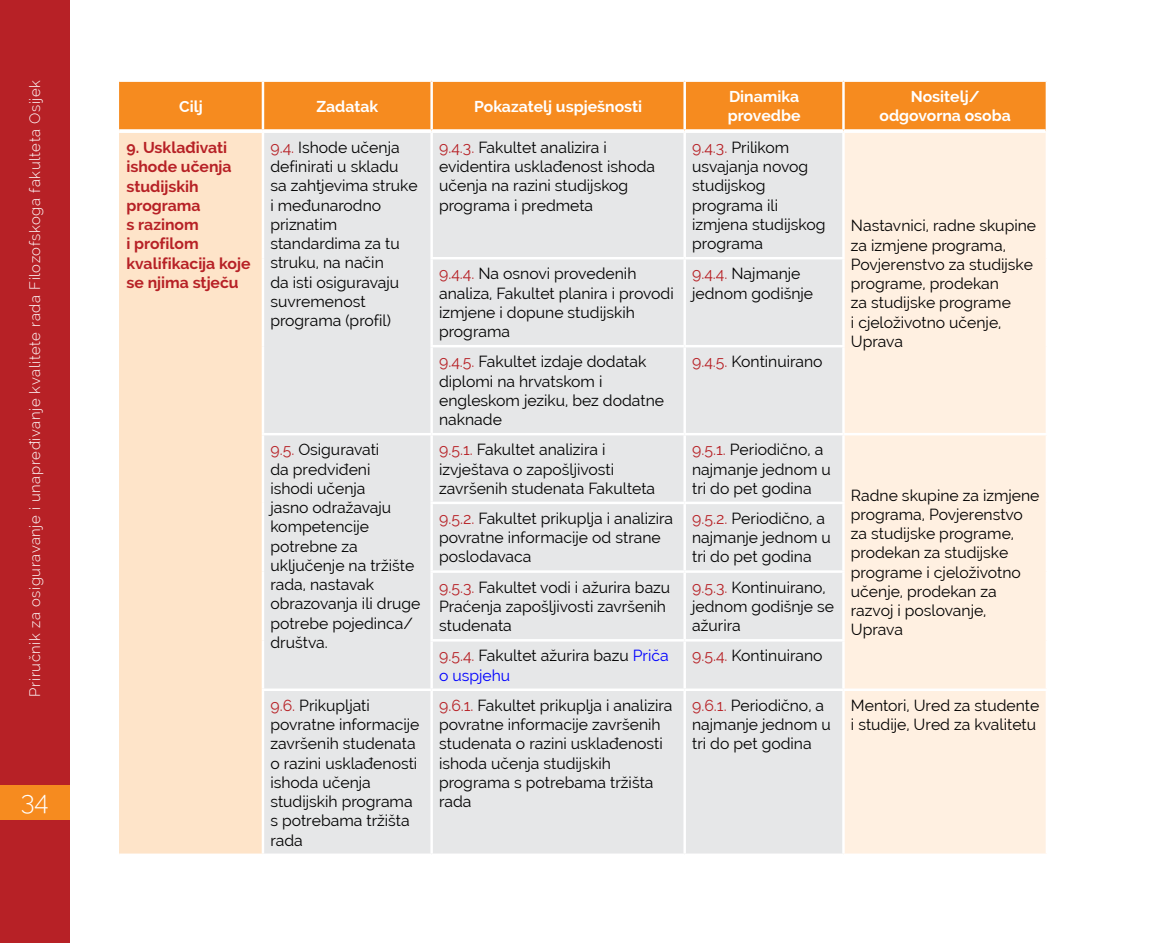
<style>
.page{position:relative;width:1166px;height:943px;background:#fff}
.page>*{position:absolute;margin:0;border:0;box-sizing:border-box;transform-origin:0 0}
.t1{font:300 26.25px "Raleway";color:#fff}
.t2{font:15.75px/19.2px "Raleway";color:#000}
.t3{font:700 15.75px/19.2px "Raleway";color:#b72126}
.t4{font:700 15.75px/19.2px "Raleway";color:#fff}
.t5{font:300 14.88px "Raleway";letter-spacing:.04em;color:#fff}
.s1{color:#b72126}
.s2{color:#00f}
</style>
<div class="page">
<div style="left:0;top:0;width:69px;height:943px;background:#b72126"></div>
<div style="left:0;top:785px;width:69px;height:35px;background:#f68b1f"></div>
<div style="left:119px;top:82px;width:926px;height:47px;background:#f68b1f"></div>
<div style="left:119px;top:131px;width:144px;height:723px;background:#fee4c9"></div>
<div style="left:264px;top:133px;width:578px;height:720px;background:#e6e7e8"></div>
<div style="left:845px;top:133px;width:200px;height:720px;background:#fff0e1"></div>
<hr style="left:262px;top:82px;width:2px;height:47px;background:#fff">
<hr style="left:430px;top:82px;width:3px;height:47px;background:#fff">
<hr style="left:683px;top:82px;width:3px;height:47px;background:#fff">
<hr style="left:842px;top:82px;width:3px;height:47px;background:#fff">
<hr style="left:262px;top:133px;width:2px;height:125px;background:#fff">
<hr style="left:430px;top:133px;width:3px;height:124px;background:#fff">
<hr style="left:683px;top:133px;width:3px;height:124px;background:#fff">
<hr style="left:262px;top:258px;width:2px;height:88px;background:#fff">
<hr style="left:430px;top:257px;width:255px;height:2px;background:#fff">
<hr style="left:430px;top:259px;width:3px;height:86px;background:#fff">
<hr style="left:685px;top:257px;width:160px;height:2px;background:#fff">
<hr style="left:683px;top:259px;width:3px;height:86px;background:#fff">
<hr style="left:262px;top:346px;width:2px;height:87px;background:#fff">
<hr style="left:430px;top:345px;width:255px;height:2px;background:#fff">
<hr style="left:430px;top:347px;width:3px;height:86px;background:#fff">
<hr style="left:685px;top:345px;width:160px;height:2px;background:#fff">
<hr style="left:683px;top:347px;width:3px;height:86px;background:#fff">
<hr style="left:262px;top:433px;width:170px;height:2px;background:#fff">
<hr style="left:262px;top:435px;width:2px;height:68px;background:#fff">
<hr style="left:432px;top:433px;width:253px;height:2px;background:#fff">
<hr style="left:430px;top:435px;width:3px;height:66px;background:#fff">
<hr style="left:685px;top:433px;width:158px;height:2px;background:#fff">
<hr style="left:683px;top:435px;width:3px;height:66px;background:#fff">
<hr style="left:843px;top:433px;width:205px;height:2px;background:#fff">
<hr style="left:262px;top:503px;width:2px;height:68px;background:#fff">
<hr style="left:430px;top:501px;width:255px;height:3px;background:#fff">
<hr style="left:430px;top:504px;width:3px;height:66px;background:#fff">
<hr style="left:685px;top:501px;width:160px;height:3px;background:#fff">
<hr style="left:683px;top:504px;width:3px;height:66px;background:#fff">
<hr style="left:262px;top:571px;width:2px;height:69px;background:#fff">
<hr style="left:430px;top:570px;width:255px;height:3px;background:#fff">
<hr style="left:430px;top:573px;width:3px;height:66px;background:#fff">
<hr style="left:685px;top:570px;width:160px;height:3px;background:#fff">
<hr style="left:683px;top:573px;width:3px;height:66px;background:#fff">
<hr style="left:262px;top:640px;width:2px;height:48px;background:#fff">
<hr style="left:430px;top:639px;width:255px;height:2px;background:#fff">
<hr style="left:430px;top:641px;width:3px;height:47px;background:#fff">
<hr style="left:685px;top:639px;width:160px;height:2px;background:#fff">
<hr style="left:683px;top:641px;width:3px;height:47px;background:#fff">
<hr style="left:262px;top:688px;width:170px;height:3px;background:#fff">
<hr style="left:262px;top:691px;width:2px;height:162px;background:#fff">
<hr style="left:432px;top:688px;width:253px;height:3px;background:#fff">
<hr style="left:430px;top:691px;width:3px;height:162px;background:#fff">
<hr style="left:685px;top:688px;width:158px;height:3px;background:#fff">
<hr style="left:683px;top:691px;width:3px;height:162px;background:#fff">
<hr style="left:843px;top:688px;width:205px;height:3px;background:#fff">
<hr style="left:119px;top:853px;width:144px;height:3px;background:#fff">
<svg style="left:119px;top:129px;width:144px;height:4px"></svg>
<svg style="left:263px;top:129px;width:169px;height:2px"></svg>
<svg style="left:432px;top:129px;width:253px;height:2px"></svg>
<svg style="left:685px;top:129px;width:158px;height:1px"></svg>
<svg style="left:843px;top:129px;width:202px;height:2px"></svg>
<p class="t5" style="left:26px;top:696px;width:618px;rotate:-90deg">Priručnik za osiguravanje i unapređivanje kvalitete rada Filozofskoga fakulteta Osijek</p>
<h1 class="t1" style="left:21px;top:785px;width:29px">34</h1>
<p class="t4" style="left:179px;top:96px;width:25px">Cilj</p>
<p class="t4" style="left:316px;top:96px;width:63px">Zadatak</p>
<p class="t4" style="left:474px;top:96px;width:169px">Pokazatelj uspješnosti</p>
<p class="t4" style="left:728px;top:87px;width:74px">Dinamika provedbe</p>
<p class="t4" style="left:879px;top:87px;width:133px;text-align:center">Nositelj/ odgovorna osoba</p>
<p class="t3" style="left:126px;top:138px;width:125px">9. Usklađivati ishode učenja studijskih programa<br>s razinom<br>i profilom kvalifikacija koje se njima stječu</p>
<p class="t2" style="left:270px;top:138px;width:149px"><span class="s1">9.4.</span> Ishode učenja definirati u skladu sa zahtjevima struke i međunarodno priznatim standardima za tu struku, na način<br>da isti osiguravaju suvremenost programa (profil)</p>
<p class="t2" style="left:439px;top:138px;width:218px"><span class="s1">9.4.3.</span> Fakultet analizira i evidentira usklađenost ishoda učenja na razini studijskog programa i predmeta</p>
<p class="t2" style="left:692px;top:138px;width:135px"><span class="s1">9.4.3.</span> Prilikom usvajanja novog studijskog programa ili izmjena studijskog programa</p>
<p class="t2" style="left:851px;top:216px;width:187px">Nastavnici, radne skupine za izmjene programa,<br>Povjerenstvo za studijske programe, prodekan<br>za studijske programe<br>i cjeloživotno učenje,<br>Uprava</p>
<p class="t2" style="left:439px;top:264px;width:236px"><span class="s1">9.4.4.</span> Na osnovi provedenih analiza, Fakultet planira i provodi izmjene i dopune studijskih programa</p>
<p class="t2" style="left:692px;top:264px;width:123px"><span class="s1">9.4.4.</span> Najmanje jednom godišnje</p>
<p class="t2" style="left:439px;top:352px;width:226px"><span class="s1">9.4.5.</span> Fakultet izdaje dodatak diplomi na hrvatskom i engleskom jeziku, bez dodatne naknade</p>
<p class="t2" style="left:692px;top:352px;width:132px"><span class="s1">9.4.5.</span> Kontinuirano</p>
<p class="t2" style="left:270px;top:440px;width:152px"><span class="s1">9.5.</span> Osiguravati<br>da predviđeni<br>ishodi učenja<br>jasno odražavaju kompetencije potrebne za uključenje na tržište rada, nastavak obrazovanja ili druge potrebe pojedinca/ društva.</p>
<p class="t2" style="left:439px;top:440px;width:218px"><span class="s1">9.5.1.</span> Fakultet analizira i izvještava o zapošljivosti završenih studenata Fakulteta</p>
<p class="t2" style="left:692px;top:440px;width:140px"><span class="s1">9.5.1.</span> Periodično, a najmanje jednom u tri do pet godina</p>
<p class="t2" style="left:439px;top:508px;width:236px"><span class="s1">9.5.2.</span> Fakultet prikuplja i analizira povratne informacije od strane poslodavaca</p>
<p class="t2" style="left:692px;top:508px;width:140px"><span class="s1">9.5.2.</span> Periodično, a najmanje jednom u tri do pet godina</p>
<p class="t2" style="left:439px;top:577px;width:233px"><span class="s1">9.5.3.</span> Fakultet vodi i ažurira bazu<br>Praćenja zapošljivosti završenih studenata</p>
<p class="t2" style="left:692px;top:577px;width:143px"><span class="s1">9.5.3.</span> Kontinuirano, jednom godišnje se ažurira</p>
<p class="t2" style="left:439px;top:646px;width:231px"><span class="s1">9.5.4.</span> Fakultet ažurira bazu <span class="s2">Priča o uspjehu</span></p>
<p class="t2" style="left:692px;top:646px;width:132px"><span class="s1">9.5.4.</span> Kontinuirano</p>
<p class="t2" style="left:851px;top:485px;width:190px">Radne skupine za izmjene programa, Povjerenstvo za studijske programe, prodekan za studijske programe i cjeloživotno učenje, prodekan za razvoj i poslovanje,<br>Uprava</p>
<p class="t2" style="left:270px;top:695px;width:151px"><span class="s1">9.6.</span> Prikupljati povratne informacije završenih studenata o razini usklađenosti ishoda učenja studijskih programa s potrebama tržišta rada</p>
<p class="t2" style="left:439px;top:695px;width:235px"><span class="s1">9.6.1.</span> Fakultet prikuplja i analizira povratne informacije završenih studenata o razini usklađenosti ishoda učenja studijskih programa s potrebama tržišta rada</p>
<p class="t2" style="left:692px;top:695px;width:140px"><span class="s1">9.6.1.</span> Periodično, a najmanje jednom u tri do pet godina</p>
<p class="t2" style="left:851px;top:695px;width:190px">Mentori, Ured za studente i studije, Ured za kvalitetu</p>
</div>
